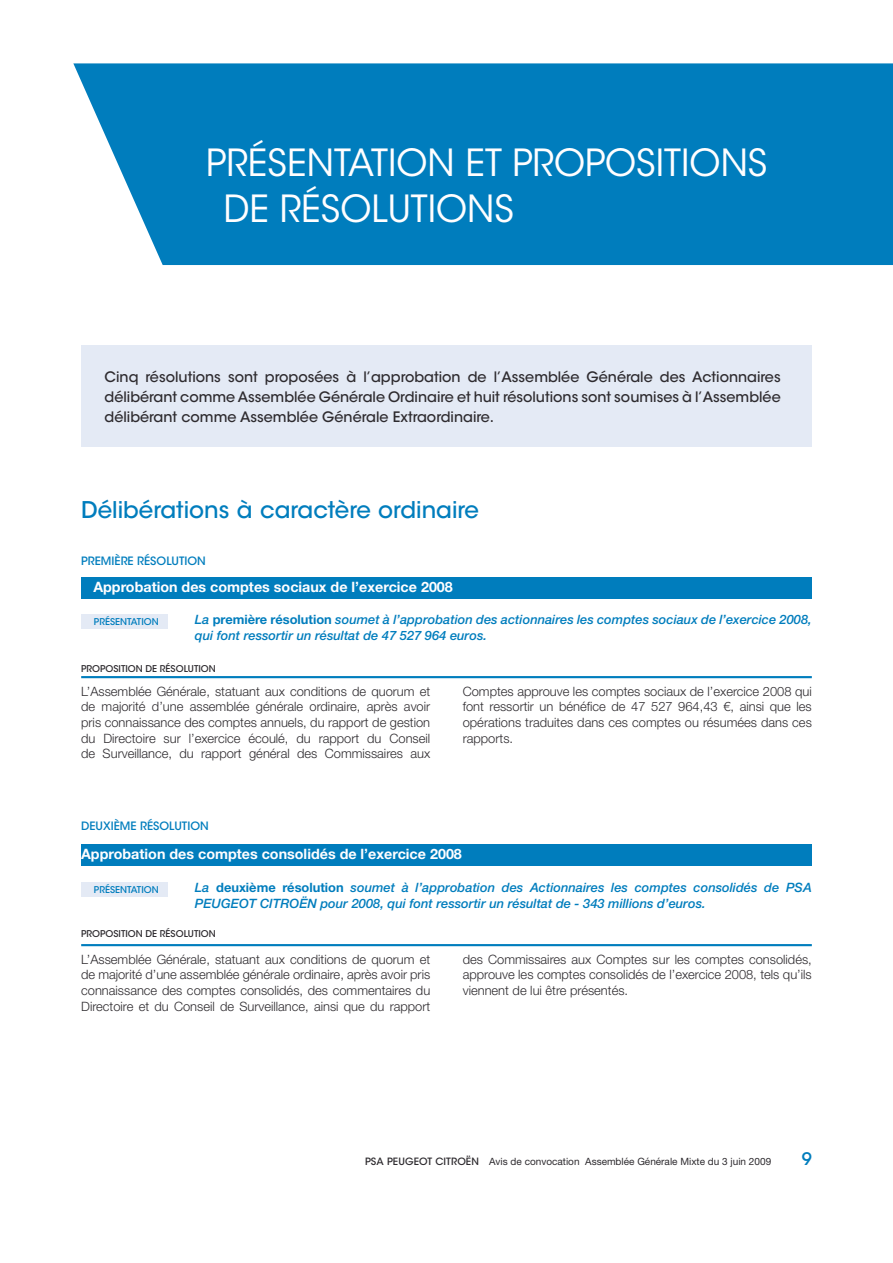
<style>
.page{position:relative;width:893px;height:1263px;background:#fff}
.page>*{position:absolute;margin:0;border:0;box-sizing:border-box;transform-origin:0 0}
.t1{font:37.2px/45.8px "ITC Avant Garde Std";color:#fffeff}
.t2{font:500 22.95px "ITC Avant Garde Std";color:#007dbd}
.t3{font:500 17.1px "ITC Avant Garde Std";color:#007dbd}
.t4{font:500 14.25px/20.1px "ITC Avant Garde Std";color:#2e2b2f;text-align:justify}
.t5{font:700 14.25px "Helvetica Neue LT Std";color:#fffeff}
.t6{font:300 12.9px/15.8px "Helvetica Neue LT Std";color:#2e2b2f;text-align:justify}
.t7{font:italic 500 12.9px/15.8px "Helvetica Neue LT Std";color:#007dbd}
.t8{font:500 11.4px "ITC Avant Garde Std";color:#007dbd}
.t9{font:10.05px "Helvetica Neue LT Std";color:#2e2b2f}
.t10{font:500 9.3px "ITC Avant Garde Std";color:#2e2b2f}
.t11{font:500 9.3px "ITC Avant Garde Std";color:#007dbd}
.s1{font-weight:700;font-style:normal}
.s2{font-family:"ITC Avant Garde Std";font-weight:500}
</style>
<div class="page">
<div style="left:73px;top:63px;width:819px;height:202px;background:#007dbd"></div>
<div style="left:81px;top:345px;width:730px;height:102px;background:#e4eaf5"></div>
<div style="left:81px;top:577px;width:730px;height:21px;background:#007dbd"></div>
<div style="left:81px;top:844px;width:730px;height:22px;background:#007dbd"></div>
<div style="left:81px;top:615px;width:86px;height:14px;background:#e4eaf5"></div>
<div style="left:81px;top:882px;width:86px;height:15px;background:#e4eaf5"></div>
<hr style="left:81px;top:676px;width:730px;height:2px;background:#007dbd">
<hr style="left:81px;top:944px;width:730px;height:2px;background:#007dbd">
<h1 class="t1" style="left:223px;top:141px;width:545px;text-indent:-17px">PRÉSENTATION ET PROPOSITIONS<br>DE RÉSOLUTIONS</h1>
<p class="t4" style="left:104px;top:367px;width:677px">Cinq résolutions sont proposées à l’approbation de l’Assemblée Générale des Actionnaires délibérant comme Assemblée Générale Ordinaire et huit résolutions sont soumises à l’Assemblée délibérant comme Assemblée Générale Extraordinaire.</p>
<h2 class="t2" style="left:81px;top:496px;width:399px">Délibérations à caractère ordinaire</h2>
<p class="t8" style="left:81px;top:555px;width:126px">PREMIÈRE RÉSOLUTION</p>
<p class="t5" style="left:93px;top:581px;width:361px">Approbation des comptes sociaux de l’exercice 2008</p>
<p class="t11" style="left:94px;top:617px;width:66px">PRÉSENTATION</p>
<p class="t7" style="left:195px;top:612px;width:618px">La <span class="s1">première résolution</span> soumet à l’approbation des actionnaires les comptes sociaux de l’exercice 2008, qui font ressortir un résultat de 47 527 964 euros.</p>
<p class="t10" style="left:81px;top:664px;width:136px">PROPOSITION DE RÉSOLUTION</p>
<p class="t6" style="left:81px;top:684px;width:350px">L’Assemblée Générale, statuant aux conditions de quorum et de majorité d’une assemblée générale ordinaire, après avoir pris connaissance des comptes annuels, du rapport de gestion du Directoire sur l’exercice écoulé, du rapport du Conseil de Surveillance, du rapport général des Commissaires aux</p>
<p class="t6" style="left:462px;top:684px;width:350px">Comptes approuve les comptes sociaux de l’exercice 2008 qui font ressortir un bénéfice de 47 527 964,43 €, ainsi que les opérations traduites dans ces comptes ou résumées dans ces rapports.</p>
<p class="t8" style="left:81px;top:819px;width:129px">DEUXIÈME RÉSOLUTION</p>
<p class="t5" style="left:81px;top:849px;width:382px">Approbation des comptes consolidés de l’exercice 2008</p>
<p class="t11" style="left:94px;top:884px;width:66px">PRÉSENTATION</p>
<p class="t7" style="left:195px;top:880px;width:618px">La <span class="s1">deuxième résolution</span> soumet à l’approbation des Actionnaires les comptes consolidés de PSA<br>PEUGEOT CITROËN pour 2008, qui font ressortir un résultat de - 343 millions d’euros.</p>
<p class="t10" style="left:81px;top:929px;width:136px">PROPOSITION DE RÉSOLUTION</p>
<p class="t6" style="left:81px;top:952px;width:350px">L’Assemblée Générale, statuant aux conditions de quorum et de majorité d’une assemblée générale ordinaire, après avoir pris connaissance des comptes consolidés, des commentaires du Directoire et du Conseil de Surveillance, ainsi que du rapport</p>
<p class="t6" style="left:462px;top:952px;width:350px">des Commissaires aux Comptes sur les comptes consolidés, approuve les comptes consolidés de l’exercice 2008, tels qu’ils viennent de lui être présentés.</p>
<p class="t9" style="left:365px;top:1155px;width:407px"><span class="s2">PSA PEUGEOT CITROËN</span> Avis de convocation Assemblée Générale Mixte du 3 juin 2009</p>
<h3 class="t3" style="left:801px;top:1149px;width:12px">9</h3>
</div>
